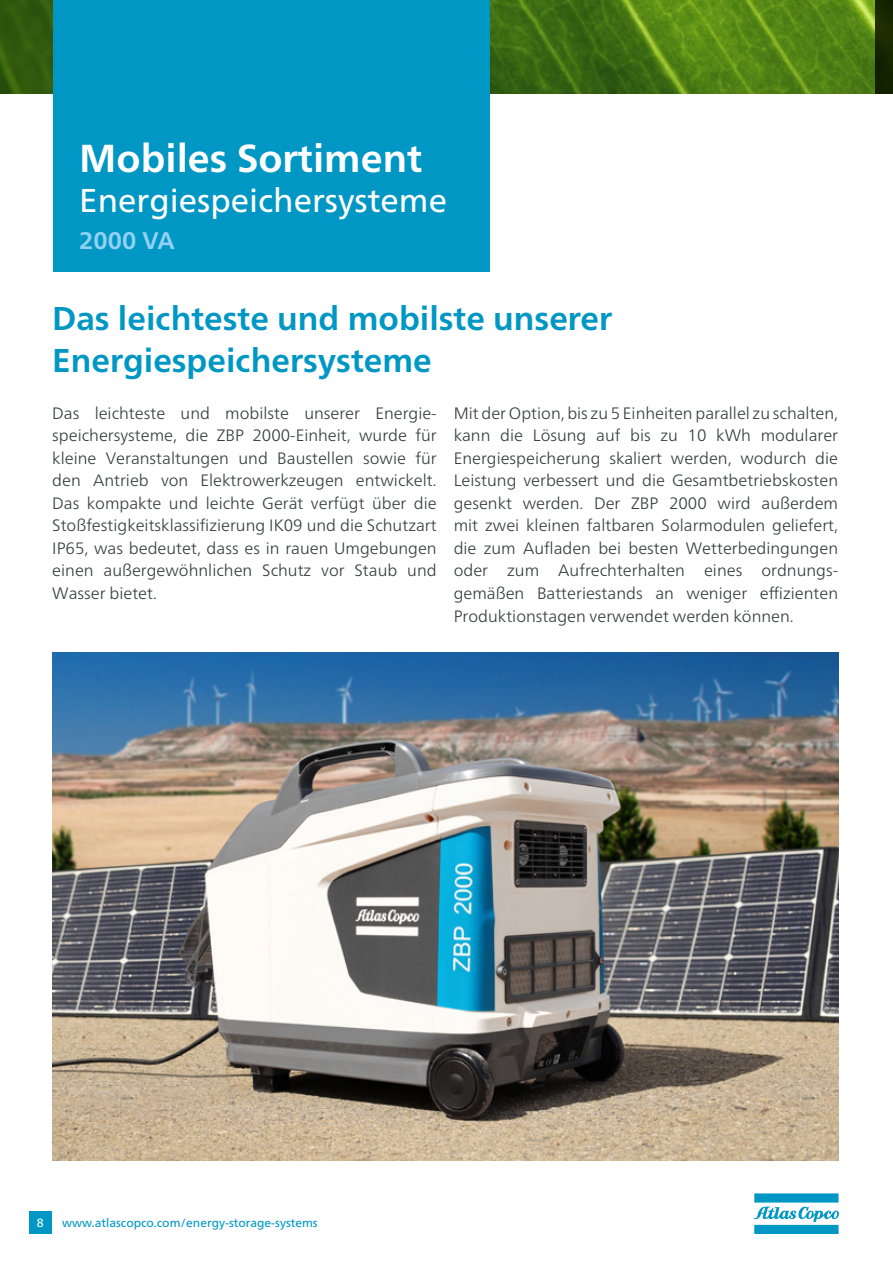
<style>
.page{position:relative;width:893px;height:1263px;background:#fff}
.page>*{position:absolute;margin:0;border:0;box-sizing:border-box;transform-origin:0 0}
.t1{font:700 39px "Neue Frutiger World";color:#fff}
.t2{font:700 33px/42px "Neue Frutiger World";color:#0097c4}
.t3{font:33px "Neue Frutiger World";color:#fff}
.t4{font:700 24px "Neue Frutiger World";color:#92d2f4}
.t5{font:300 16.5px/22.5px "Neue Frutiger World";color:#373a3b;text-align:justify}
.t6{font:12px "Neue Frutiger World";color:#0097c4}
.t7{font:12px "Neue Frutiger World";color:#fff}
</style>
<div class="page">
<svg style="left:754px;top:1193px;width:85px;height:41px"></svg>
<div style="left:29px;top:1211px;width:22px;height:23px;background:#0097c4"></div>
<img style="left:0;top:0;width:876px;height:94px">
<div style="left:53px;top:0;width:437px;height:271px;background:#0097c4"></div>
<img style="left:52px;top:652px;width:787px;height:509px">
<img style="left:876px;top:0;width:17px;height:94px">
<h1 class="t1" style="left:79px;top:124px;width:345px">Mobiles Sortiment</h1>
<h2 class="t3" style="left:79px;top:174px;width:369px">Energiespeichersysteme</h2>
<h3 class="t4" style="left:79px;top:219px;width:97px">2000 VA</h3>
<h2 class="t2" style="left:52px;top:297px;width:561px">Das leichteste und mobilste unserer<br>Energiespeichersysteme</h2>
<p class="t5" style="left:52px;top:402px;width:386px">Das leichteste und mobilste unserer Energie&shy;speichersysteme, die ZBP 2000-Einheit, wurde für kleine Veranstaltungen und Baustellen sowie für den Antrieb von Elektrowerkzeugen entwickelt.<br>Das kompakte und leichte Gerät verfügt über die Stoßfestigkeitsklassifizierung IK09 und die Schutzart IP65, was bedeutet, dass es in rauen Umgebungen einen außergewöhnlichen Schutz vor Staub und Wasser bietet.</p>
<p class="t5" style="left:454px;top:402px;width:386px">Mit der Option, bis zu 5 Einheiten parallel zu schalten, kann die Lösung auf bis zu 10 kWh modularer Energiespeicherung skaliert werden, wodurch die Leistung verbessert und die Gesamtbetriebskosten gesenkt werden. Der ZBP 2000 wird außerdem mit zwei kleinen faltbaren Solarmodulen geliefert, die zum Aufladen bei besten Wetterbedingungen oder zum Aufrechterhalten eines ordnungs&shy;gemäßen Batteriestands an weniger effizienten Produktionstagen verwendet werden können.</p>
<p class="t7" style="left:37px;top:1214px;width:8px">8</p>
<p class="t6" style="left:62px;top:1213px;width:257px">www.atlascopco.com/energy-storage-systems</p>
</div>
